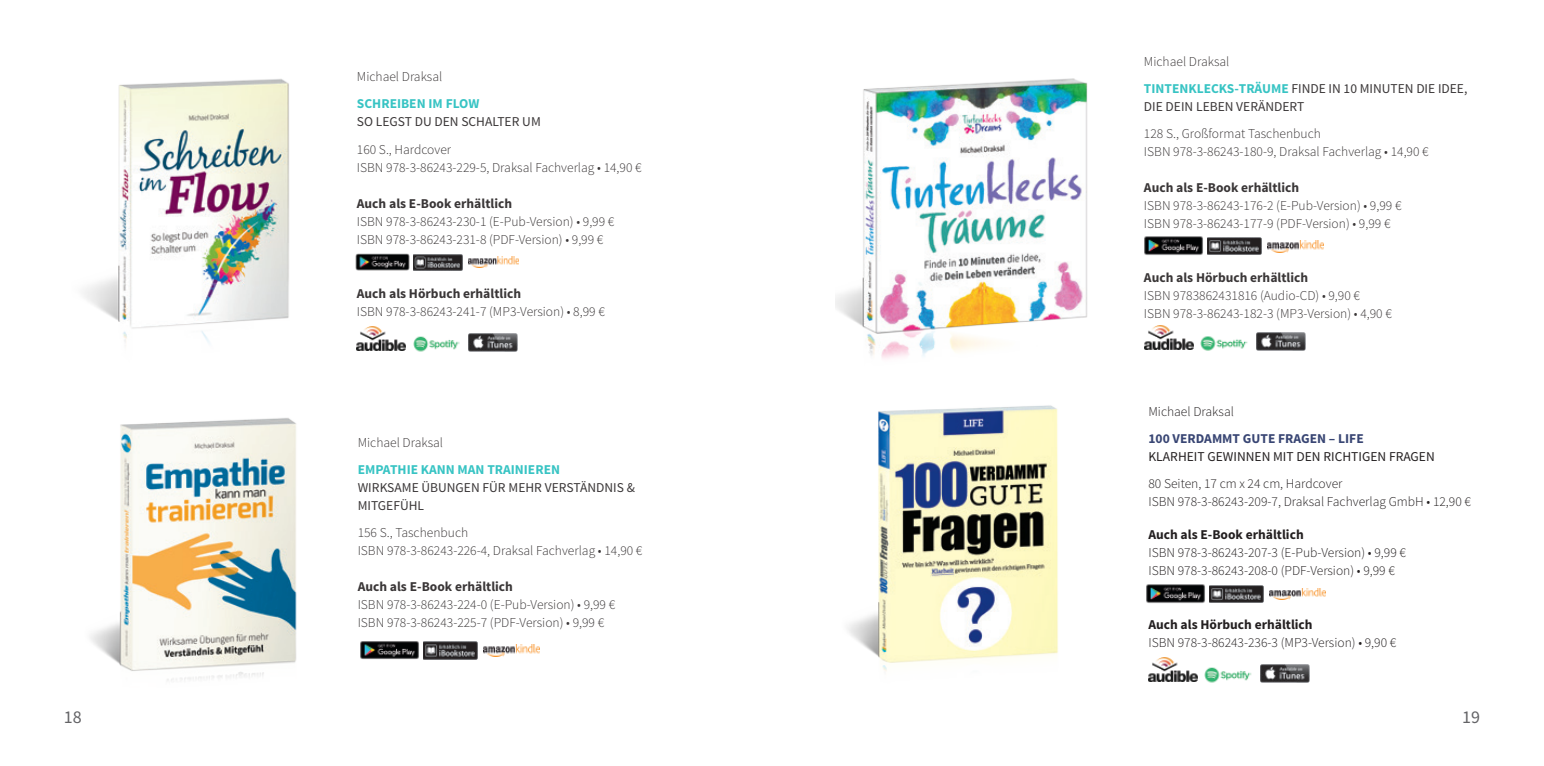
<style>
.page{position:relative;width:1544px;height:766px;background:#fff}
.page>*{position:absolute;margin:0;border:0;box-sizing:border-box;transform-origin:0 0}
.t1{font:18px "Source Sans Pro";color:#636366}
.t2{font:300 13.5px/18px "Source Sans Pro";color:#231f20}
.t3{font:13.5px/18px "Source Sans Pro";color:#231f20}
.t4{font:700 13.5px "Source Sans Pro";color:#231f20}
.t5{font:700 13.5px "Source Sans Pro";color:#21bdbd}
.t6{font:700 13.5px "Source Sans Pro";color:#394674}
.s1{font-weight:300}
.s2{font-weight:700;color:#21bdbd}
</style>
<div class="page">
<img style="left:83px;top:79px;width:206px;height:265px">
<img style="left:90px;top:418px;width:207px;height:263px">
<img style="left:357px;top:326px;width:48px;height:24px">
<img style="left:469px;top:333px;width:48px;height:18px">
<img style="left:413px;top:336px;width:47px;height:16px">
<img style="left:468px;top:257px;width:51px;height:10px">
<img style="left:413px;top:254px;width:50px;height:16px">
<img style="left:355px;top:253px;width:55px;height:18px">
<img style="left:836px;top:78px;width:252px;height:281px">
<img style="left:847px;top:405px;width:211px;height:266px">
<img style="left:1144px;top:325px;width:49px;height:24px">
<img style="left:1256px;top:332px;width:49px;height:19px">
<img style="left:1200px;top:336px;width:48px;height:15px">
<img style="left:1267px;top:240px;width:56px;height:12px">
<img style="left:1207px;top:237px;width:54px;height:18px">
<img style="left:1144px;top:236px;width:59px;height:19px">
<img style="left:1148px;top:657px;width:49px;height:24px">
<img style="left:1260px;top:664px;width:49px;height:18px">
<img style="left:1204px;top:667px;width:48px;height:16px">
<img style="left:1269px;top:588px;width:56px;height:11px">
<img style="left:1209px;top:585px;width:55px;height:17px">
<img style="left:1146px;top:584px;width:59px;height:19px">
<img style="left:483px;top:644px;width:56px;height:12px">
<img style="left:423px;top:641px;width:55px;height:18px">
<img style="left:360px;top:641px;width:59px;height:19px">
<p class="t2" style="left:357px;top:68px;width:87px">Michael Draksal</p>
<p class="t5" style="left:357px;top:95px;width:124px">SCHREIBEN IM FLOW</p>
<p class="t3" style="left:357px;top:113px;width:185px">SO LEGST DU DEN SCHALTER UM</p>
<p class="t2" style="left:357px;top:140px;width:286px">160 S., Hardcover<br>ISBN 978-3-86243-229-5, Draksal Fachverlag • 14,90 €</p>
<p class="t4" style="left:357px;top:194px;width:157px">Auch als E-Book erhältlich</p>
<p class="t2" style="left:357px;top:212px;width:259px">ISBN 978-3-86243-230-1 (E-Pub-Version) • 9,99 €<br>ISBN 978-3-86243-231-8 (PDF-Version) • 9,99 €</p>
<p class="t4" style="left:357px;top:284px;width:166px">Auch als Hörbuch erhältlich</p>
<p class="t2" style="left:357px;top:302px;width:249px">ISBN 978-3-86243-241-7 (MP3-Version) • 8,99 €</p>
<p class="t2" style="left:358px;top:433px;width:87px">Michael Draksal</p>
<p class="t5" style="left:358px;top:460px;width:204px">EMPATHIE KANN MAN TRAINIEREN</p>
<p class="t3" style="left:358px;top:478px;width:279px">WIRKSAME ÜBUNGEN FÜR MEHR VERSTÄNDNIS &amp;<br>MITGEFÜHL</p>
<p class="t2" style="left:358px;top:523px;width:286px">156 S., Taschenbuch<br>ISBN 978-3-86243-226-4, Draksal Fachverlag • 14,90 €</p>
<p class="t4" style="left:358px;top:577px;width:157px">Auch als E-Book erhältlich</p>
<p class="t2" style="left:358px;top:595px;width:259px">ISBN 978-3-86243-224-0 (E-Pub-Version) • 9,99 €<br>ISBN 978-3-86243-225-7 (PDF-Version) • 9,99 €</p>
<p class="t3" style="left:1144px;top:48px;width:325px;line-height:27px"><span class="s1">Michael Draksal<br></span><span class="s2">TINTENKLECKS-TRÄUME</span> FINDE IN 10 MINUTEN DIE IDEE,</p>
<p class="t3" style="left:1144px;top:97px;width:162px">DIE DEIN LEBEN VERÄNDERT</p>
<p class="t2" style="left:1144px;top:124px;width:286px">128 S., Großformat Taschenbuch<br>ISBN 978-3-86243-180-9, Draksal Fachverlag • 14,90 €</p>
<p class="t4" style="left:1144px;top:178px;width:157px">Auch als E-Book erhältlich</p>
<p class="t2" style="left:1144px;top:196px;width:259px">ISBN 978-3-86243-176-2 (E-Pub-Version) • 9,99 €<br>ISBN 978-3-86243-177-9 (PDF-Version) • 9,99 €</p>
<p class="t4" style="left:1144px;top:268px;width:166px">Auch als Hörbuch erhältlich</p>
<p class="t2" style="left:1144px;top:286px;width:249px">ISBN 9783862431816 (Audio-CD) • 9,90 €<br>ISBN 978-3-86243-182-3 (MP3-Version) • 4,90 €</p>
<p class="t2" style="left:1148px;top:403px;width:87px">Michael Draksal</p>
<p class="t6" style="left:1148px;top:430px;width:217px">100 VERDAMMT GUTE FRAGEN – LIFE</p>
<p class="t3" style="left:1148px;top:448px;width:288px">KLARHEIT GEWINNEN MIT DEN RICHTIGEN FRAGEN</p>
<p class="t2" style="left:1148px;top:475px;width:324px">80 Seiten, 17 cm x 24 cm, Hardcover<br>ISBN 978-3-86243-209-7, Draksal Fachverlag GmbH • 12,90 €</p>
<p class="t4" style="left:1148px;top:526px;width:157px">Auch als E-Book erhältlich</p>
<p class="t2" style="left:1148px;top:544px;width:259px">ISBN 978-3-86243-207-3 (E-Pub-Version) • 9,99 €<br>ISBN 978-3-86243-208-0 (PDF-Version) • 9,99 €</p>
<p class="t4" style="left:1148px;top:616px;width:166px">Auch als Hörbuch erhältlich</p>
<p class="t2" style="left:1148px;top:633px;width:249px">ISBN 978-3-86243-236-3 (MP3-Version) • 9,90 €</p>
<h1 class="t1" style="left:64px;top:705px;width:19px">18</h1>
<h1 class="t1" style="left:1462px;top:705px;width:19px">19</h1>
</div>
